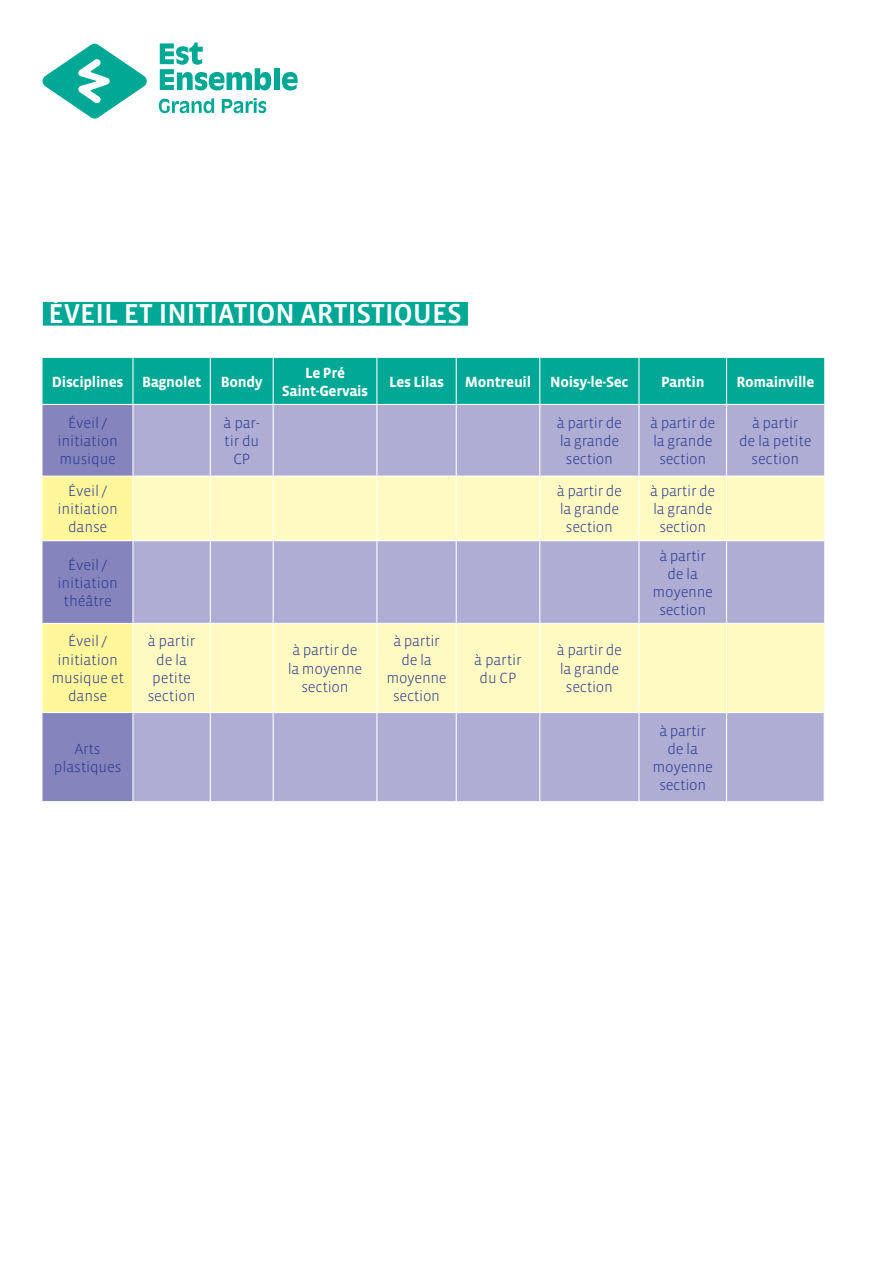
<style>
.page{position:relative;width:893px;height:1263px;background:#fff}
.page>*{position:absolute;margin:0;border:0;box-sizing:border-box;transform-origin:0 0}
.Grandes_parties{font:28.05px "Vista Sans Med";color:#fff}
.saison{font:300 15px/18.1px "Vista Sans";letter-spacing:-.02em;color:#283890;text-align:center}
.Tableau_noms_cons{font:700 15px "Vista Sans";letter-spacing:-.02em;color:#fff}
</style>
<div class="page">
<svg style="left:43px;top:43px;width:104px;height:76px"></svg>
<svg style="left:160px;top:43px;width:111px;height:47px"></svg>
<div style="left:274px;top:68px;width:5px;height:22px;background:#00a895"></div>
<svg style="left:282px;top:72px;width:16px;height:18px"></svg>
<svg style="left:159px;top:98px;width:55px;height:15px"></svg>
<svg style="left:222px;top:98px;width:44px;height:15px"></svg>
<div style="left:43px;top:302px;width:425px;height:24px;background:#00a895"></div>
<svg style="left:43px;top:358px;width:781px;height:443px;background:#8eadbf"></svg>
<svg style="left:134px;top:477px;width:690px;height:235px;background:#e3dfc7"></svg>
<hr style="left:210px;top:358px;width:1px;height:46px;background:#fff">
<hr style="left:273px;top:358px;width:1px;height:46px;background:#fff">
<hr style="left:376px;top:358px;width:1px;height:46px;background:#fff">
<hr style="left:456px;top:358px;width:1px;height:46px;background:#fff">
<hr style="left:539px;top:358px;width:1px;height:46px;background:#fff">
<hr style="left:638px;top:358px;width:1px;height:46px;background:#fff">
<hr style="left:726px;top:358px;width:1px;height:46px;background:#fff">
<hr style="left:43px;top:404px;width:90px;height:1px;background:#fff">
<hr style="left:43px;top:476px;width:90px;height:1px;background:#fff">
<hr style="left:43px;top:540px;width:90px;height:1px;background:#fff">
<hr style="left:43px;top:623px;width:90px;height:1px;background:#fff">
<hr style="left:43px;top:712px;width:90px;height:1px;background:#fff">
<hr style="left:132px;top:358px;width:2px;height:46px;background:#fff">
<hr style="left:132px;top:405px;width:2px;height:71px;background:#fff">
<hr style="left:132px;top:477px;width:2px;height:63px;background:#fff">
<hr style="left:132px;top:541px;width:2px;height:82px;background:#fff">
<hr style="left:132px;top:624px;width:2px;height:88px;background:#fff">
<hr style="left:132px;top:713px;width:2px;height:88px;background:#fff">
<hr style="left:133px;top:404px;width:77px;height:1px;background:#fff">
<hr style="left:210px;top:404px;width:63px;height:1px;background:#fff">
<hr style="left:210px;top:405px;width:1px;height:71px;background:#fff">
<hr style="left:273px;top:404px;width:104px;height:1px;background:#fff">
<hr style="left:273px;top:405px;width:1px;height:71px;background:#fff">
<hr style="left:377px;top:404px;width:79px;height:1px;background:#fff">
<hr style="left:376px;top:405px;width:1px;height:71px;background:#fff">
<hr style="left:456px;top:404px;width:84px;height:1px;background:#fff">
<hr style="left:456px;top:405px;width:1px;height:71px;background:#fff">
<hr style="left:540px;top:404px;width:99px;height:1px;background:#fff">
<hr style="left:539px;top:405px;width:1px;height:71px;background:#fff">
<hr style="left:639px;top:404px;width:88px;height:1px;background:#fff">
<hr style="left:638px;top:405px;width:1px;height:71px;background:#fff">
<hr style="left:727px;top:404px;width:97px;height:1px;background:#fff">
<hr style="left:726px;top:405px;width:1px;height:71px;background:#fff">
<hr style="left:133px;top:476px;width:77px;height:1px;background:#fff">
<hr style="left:210px;top:476px;width:63px;height:1px;background:#fff">
<hr style="left:210px;top:477px;width:1px;height:63px;background:#fff">
<hr style="left:273px;top:476px;width:104px;height:1px;background:#fff">
<hr style="left:273px;top:477px;width:1px;height:63px;background:#fff">
<hr style="left:377px;top:476px;width:79px;height:1px;background:#fff">
<hr style="left:376px;top:477px;width:1px;height:63px;background:#fff">
<hr style="left:456px;top:476px;width:84px;height:1px;background:#fff">
<hr style="left:456px;top:477px;width:1px;height:63px;background:#fff">
<hr style="left:540px;top:476px;width:99px;height:1px;background:#fff">
<hr style="left:539px;top:477px;width:1px;height:63px;background:#fff">
<hr style="left:639px;top:476px;width:88px;height:1px;background:#fff">
<hr style="left:638px;top:477px;width:1px;height:63px;background:#fff">
<hr style="left:727px;top:476px;width:97px;height:1px;background:#fff">
<hr style="left:726px;top:477px;width:1px;height:63px;background:#fff">
<hr style="left:133px;top:540px;width:77px;height:1px;background:#fff">
<hr style="left:210px;top:540px;width:63px;height:1px;background:#fff">
<hr style="left:210px;top:541px;width:1px;height:82px;background:#fff">
<hr style="left:273px;top:540px;width:104px;height:1px;background:#fff">
<hr style="left:273px;top:541px;width:1px;height:82px;background:#fff">
<hr style="left:377px;top:540px;width:79px;height:1px;background:#fff">
<hr style="left:376px;top:541px;width:1px;height:82px;background:#fff">
<hr style="left:456px;top:540px;width:84px;height:1px;background:#fff">
<hr style="left:456px;top:541px;width:1px;height:82px;background:#fff">
<hr style="left:540px;top:540px;width:99px;height:1px;background:#fff">
<hr style="left:539px;top:541px;width:1px;height:82px;background:#fff">
<hr style="left:639px;top:540px;width:88px;height:1px;background:#fff">
<hr style="left:638px;top:541px;width:1px;height:82px;background:#fff">
<hr style="left:727px;top:540px;width:97px;height:1px;background:#fff">
<hr style="left:726px;top:541px;width:1px;height:82px;background:#fff">
<hr style="left:133px;top:623px;width:77px;height:1px;background:#fff">
<hr style="left:210px;top:623px;width:63px;height:1px;background:#fff">
<hr style="left:210px;top:624px;width:1px;height:88px;background:#fff">
<hr style="left:273px;top:623px;width:104px;height:1px;background:#fff">
<hr style="left:273px;top:624px;width:1px;height:88px;background:#fff">
<hr style="left:377px;top:623px;width:79px;height:1px;background:#fff">
<hr style="left:376px;top:624px;width:1px;height:88px;background:#fff">
<hr style="left:456px;top:623px;width:84px;height:1px;background:#fff">
<hr style="left:456px;top:624px;width:1px;height:88px;background:#fff">
<hr style="left:540px;top:623px;width:99px;height:1px;background:#fff">
<hr style="left:539px;top:624px;width:1px;height:88px;background:#fff">
<hr style="left:639px;top:623px;width:88px;height:1px;background:#fff">
<hr style="left:638px;top:624px;width:1px;height:88px;background:#fff">
<hr style="left:727px;top:623px;width:97px;height:1px;background:#fff">
<hr style="left:726px;top:624px;width:1px;height:88px;background:#fff">
<hr style="left:133px;top:712px;width:77px;height:1px;background:#fff">
<hr style="left:210px;top:712px;width:63px;height:1px;background:#fff">
<hr style="left:210px;top:713px;width:1px;height:88px;background:#fff">
<hr style="left:273px;top:712px;width:104px;height:1px;background:#fff">
<hr style="left:273px;top:713px;width:1px;height:88px;background:#fff">
<hr style="left:377px;top:712px;width:79px;height:1px;background:#fff">
<hr style="left:376px;top:713px;width:1px;height:88px;background:#fff">
<hr style="left:456px;top:712px;width:84px;height:1px;background:#fff">
<hr style="left:456px;top:713px;width:1px;height:88px;background:#fff">
<hr style="left:540px;top:712px;width:99px;height:1px;background:#fff">
<hr style="left:539px;top:713px;width:1px;height:88px;background:#fff">
<hr style="left:639px;top:712px;width:88px;height:1px;background:#fff">
<hr style="left:638px;top:713px;width:1px;height:88px;background:#fff">
<hr style="left:727px;top:712px;width:98px;height:1px;background:#fff">
<hr style="left:726px;top:713px;width:1px;height:88px;background:#fff">
<p class="Grandes_parties" style="left:49px;top:300px;width:415px">ÉVEIL ET INITIATION ARTISTIQUES</p>
<p class="Tableau_noms_cons" style="left:52px;top:374px;width:73px">Disciplines</p>
<p class="Tableau_noms_cons" style="left:142px;top:374px;width:61px">Bagnolet</p>
<p class="Tableau_noms_cons" style="left:221px;top:374px;width:43px">Bondy</p>
<p class="Tableau_noms_cons" style="left:305px;top:365px;width:42px">Le Pré</p>
<p class="Tableau_noms_cons" style="left:282px;top:383px;width:88px">Saint-Gervais</p>
<p class="Tableau_noms_cons" style="left:389px;top:374px;width:56px">Les Lilas</p>
<p class="Tableau_noms_cons" style="left:465px;top:374px;width:68px">Montreuil</p>
<p class="Tableau_noms_cons" style="left:550px;top:374px;width:80px">Noisy-le-Sec</p>
<p class="Tableau_noms_cons" style="left:661px;top:374px;width:45px">Pantin</p>
<p class="Tableau_noms_cons" style="left:736px;top:374px;width:80px">Romainville</p>
<p class="saison" style="left:58px;top:414px;width:62px">Éveil / initiation musique</p>
<p class="saison" style="left:224px;top:414px;width:38px">à par&shy;tir du<br>CP</p>
<p class="saison" style="left:557px;top:414px;width:66px">à partir de la grande section</p>
<p class="saison" style="left:650px;top:414px;width:66px">à partir de la grande section</p>
<p class="saison" style="left:752px;top:414px;width:48px">à partir</p>
<p class="saison" style="left:739px;top:432px;width:74px">de la petite section</p>
<p class="saison" style="left:58px;top:482px;width:62px">Éveil / initiation danse</p>
<p class="saison" style="left:557px;top:482px;width:66px">à partir de la grande section</p>
<p class="saison" style="left:650px;top:482px;width:66px">à partir de la grande section</p>
<p class="saison" style="left:58px;top:556px;width:62px">Éveil / initiation théâtre</p>
<p class="saison" style="left:660px;top:547px;width:48px">à partir</p>
<p class="saison" style="left:668px;top:565px;width:32px">de la</p>
<p class="saison" style="left:653px;top:583px;width:62px">moyenne</p>
<p class="saison" style="left:659px;top:601px;width:48px">section</p>
<p class="saison" style="left:51px;top:633px;width:74px">Éveil / initiation musique et danse</p>
<p class="saison" style="left:148px;top:633px;width:49px">à partir de la petite section</p>
<p class="saison" style="left:288px;top:642px;width:76px">à partir de la moyenne section</p>
<p class="saison" style="left:386px;top:633px;width:62px">à partir de la moyenne section</p>
<p class="saison" style="left:75px;top:740px;width:27px">Arts</p>
<p class="saison" style="left:54px;top:758px;width:69px">plastiques</p>
<p class="saison" style="left:474px;top:651px;width:49px">à partir du CP</p>
<p class="saison" style="left:557px;top:642px;width:66px">à partir de la grande section</p>
<p class="saison" style="left:660px;top:722px;width:48px">à partir</p>
<p class="saison" style="left:668px;top:740px;width:32px">de la</p>
<p class="saison" style="left:653px;top:758px;width:62px">moyenne</p>
<p class="saison" style="left:659px;top:776px;width:48px">section</p>
</div>
